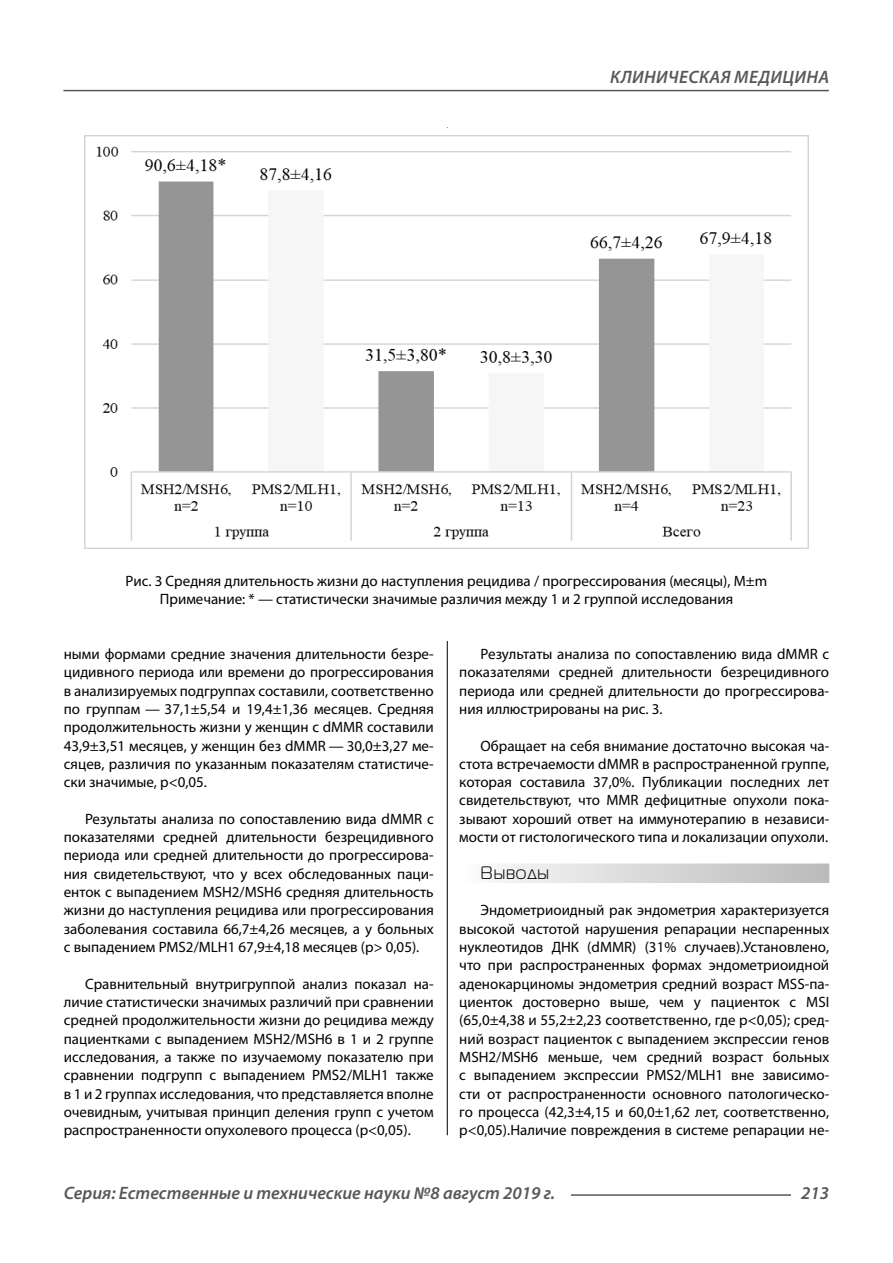
<style>
.page{position:relative;width:893px;height:1263px;background:#fff}
.page>*{position:absolute;margin:0;border:0;box-sizing:border-box;transform-origin:0 0}
.t1{font:italic 600 18px "Myriad Pro";color:#585858}
.t2{font:italic 600 18px "Myriad Pro";letter-spacing:.02em;color:#585858}
.t3{font:18px "Magistral C";letter-spacing:.05em;color:#000}
.t4{font:15px/18.3px "Myriad Pro";color:#000;text-align:justify}
</style>
<div class="page">
<hr style="left:447px;top:128px;width:1px;height:1007px;background:#000">
<div style="left:459px;top:864px;width:370px;height:19px;background:linear-gradient(to right,#fcfcfc,#bababa)"></div>
<div style="left:64px;top:128px;width:765px;height:513px;background:#fff"></div>
<img style="left:85px;top:136px;width:723px;height:413px">
<hr style="left:571px;top:1194px;width:220px;height:2px;background:#585858">
<hr style="left:63px;top:90px;width:766px;height:1px;background:#585858">
<p class="t2" style="left:610px;top:71px;width:220px">КЛИНИЧЕСКАЯ МЕДИЦИНА</p>
<p class="t4" style="left:126px;top:573px;width:643px;text-align:center">Рис. 3 Средняя длительность жизни до наступления рецидива / прогрессирования (месяцы), M±m<br>Примечание: * — статистически значимые различия между 1 и 2 группой исследования</p>
<p class="t4" style="left:64px;top:646px;width:371px">ными формами средние значения длительности безре&shy;цидивного периода или времени до прогрессирования в анализируемых подгруппах составили, соответственно по группам — 37,1±5,54 и 19,4±1,36 месяцев. Средняя продолжительность жизни у женщин с dMMR составили 43,9±3,51 месяцев, у женщин без dMMR — 30,0±3,27 ме&shy;сяцев, различия по указанным показателям статистиче&shy;ски значимые, р&lt;0,05.</p>
<p class="t4" style="left:64px;top:811px;width:371px;text-indent:21px">Результаты анализа по сопоставлению вида dMMR c показателями средней длительности безрецидивного периода или средней длительности до прогрессирова&shy;ния свидетельствуют, что у всех обследованных паци&shy;енток с выпадением MSH2/MSH6 средняя длительность жизни до наступления рецидива или прогрессирования заболевания составила 66,7±4,26 месяцев, а у больных с выпадением PMS2/MLH1 67,9±4,18 месяцев (p&gt; 0,05).</p>
<p class="t4" style="left:64px;top:976px;width:371px;text-indent:21px">Сравнительный внутригруппой анализ показал на&shy;личие статистически значимых различий при сравнении средней продолжительности жизни до рецидива между пациентками с выпадением MSH2/MSH6 в 1 и 2 группе исследования, а также по изучаемому показателю при сравнении подгрупп с выпадением PMS2/MLH1 также в 1 и 2 группах исследования, что представляется вполне очевидным, учитывая принцип деления групп с учетом распространенности опухолевого процесса (р&lt;0,05).</p>
<p class="t4" style="left:459px;top:646px;width:371px;text-indent:21px">Результаты анализа по сопоставлению вида dMMR c показателями средней длительности безрецидивного периода или средней длительности до прогрессирова&shy;ния иллюстрированы на рис. 3.</p>
<p class="t4" style="left:459px;top:738px;width:371px;text-indent:21px">Обращает на себя внимание достаточно высокая ча&shy;стота встречаемости dMMR в распространенной группе, которая составила 37,0%. Публикации последних лет свидетельствуют, что MMR дефицитные опухоли пока&shy;зывают хороший ответ на иммунотерапию в независи&shy;мости от гистологического типа и локализации опухоли.</p>
<p class="t3" style="left:480px;top:866px;width:70px">Выводы</p>
<p class="t4" style="left:459px;top:902px;width:371px;text-indent:21px">Эндометриоидный рак эндометрия характеризуется высокой частотой нарушения репарации неспаренных нуклеотидов ДНК (dMMR) (31% случаев).Установлено, что при распространенных формах эндометриоидной аденокарциномы эндометрия средний возраст MSS-па&shy;циенток достоверно выше, чем у пациенток с MSI (65,0±4,38 и 55,2±2,23 соответственно, где р&lt;0,05); сред&shy;ний возраст пациенток с выпадением экспрессии генов MSH2/MSH6 меньше, чем средний возраст больных с выпадением экспрессии PMS2/MLH1 вне зависимо&shy;сти от распространенности основного патологическо&shy;го процесса (42,3±4,15 и 60,0±1,62 лет, соответственно, р&lt;0,05).Наличие повреждения в системе репарации не-</p>
<p class="t1" style="left:64px;top:1186px;width:493px">Серия: Естественные и технические науки №8 август 2019 г.</p>
<p class="t1" style="left:801px;top:1186px;width:30px">213</p>
</div>
